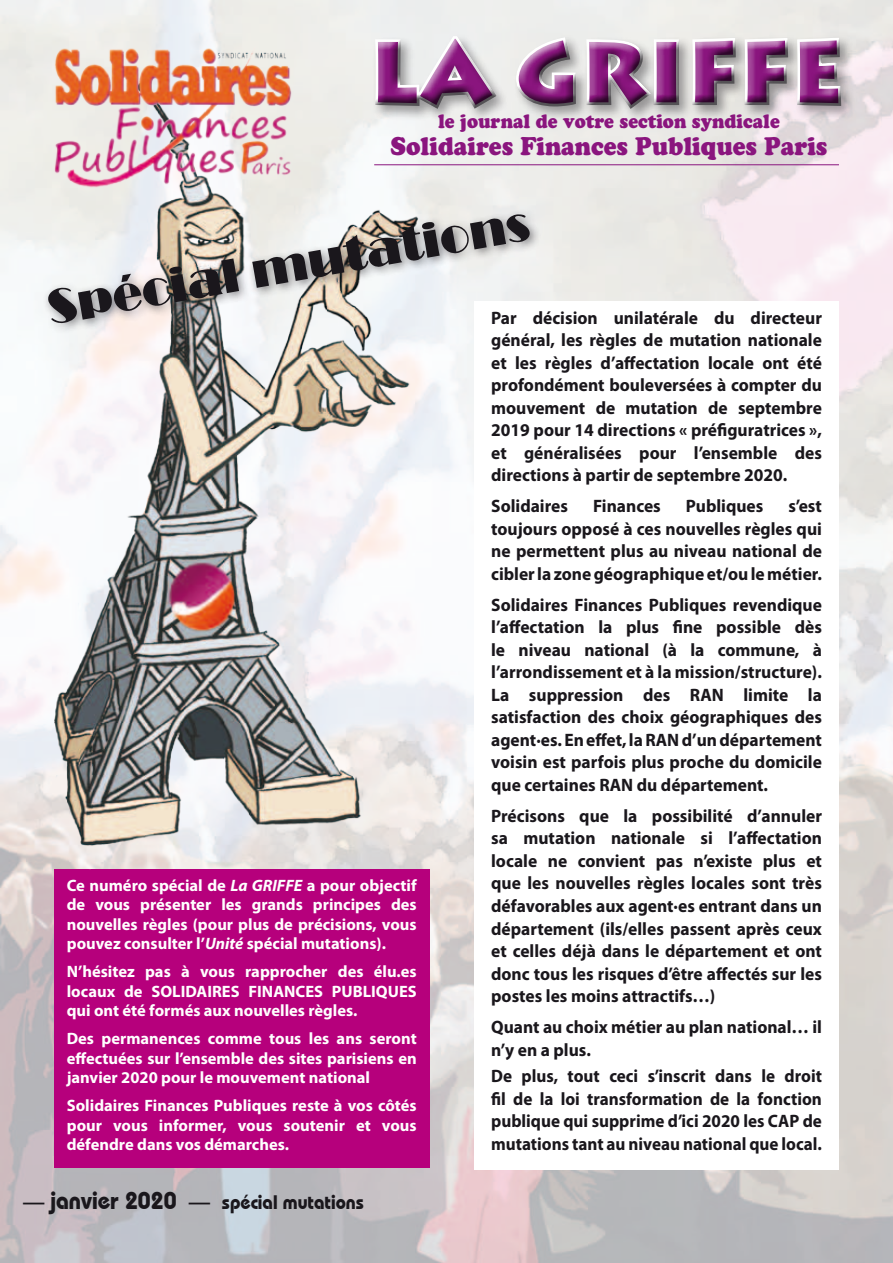
<style>
.page{position:relative;width:893px;height:1263px;background:#fff}
.page>*{position:absolute;margin:0;border:0;box-sizing:border-box;transform-origin:0 0}
.t1{font:900 85.05px "Lithos Pro";letter-spacing:.01em;color:#8a157e}
.t2{font:49.5px "Broadway";color:#1a171c}
.t3{font:25.5px "Cooper Black Std";color:#8a157e;scale:.9 1}
.t4{font:19.5px "Cooper Black Std";color:#8a157e;scale:.9 1}
.t5{font:700 19.5px "Bauhaus IT Cby BT";color:#1a171c;scale:.95 1}
.t6{font:700 18px/22.5px "Myriad Pro";color:#1a171c;text-align:justify}
.t7{font:700 18px/22.5px "Myriad Pro";color:#1a171c;text-align:justify;scale:.95 1}
.t8{font:700 16.5px/19.5px "Myriad Pro";color:#fff;text-align:justify}
.s1{font-style:italic}
.s2{font-weight:500;font-size:22.5px}
.s3{font-size:24px}
</style>
<div class="page">
<img style="left:0;top:0;width:893px;height:1263px">
<div style="left:474px;top:302px;width:365px;height:868px;background:#fff"></div>
<div style="left:54px;top:870px;width:375px;height:298px;background:#b6007c"></div>
<div style="left:372px;top:33px;width:484px;height:90px;background:#1a171c;opacity:.4"></div>
<div style="left:364px;top:25px;width:485px;height:87px;background:#edeeec"></div>
<div style="left:366px;top:30px;width:486px;height:90px;background:#1a171c;opacity:.75"></div>
<hr style="left:374px;top:165px;width:465px;height:1px;background:#8a157e">
<img style="left:16px;top:66px;width:428px;height:804px">
<div style="left:42px;top:209px;width:499px;height:125px;background:#1a171c;opacity:.5"></div>
<img style="left:45px;top:43px;width:257px;height:150px">
<h1 class="t1" style="left:369px;top:20px;width:477px">LA GRIFFE</h1>
<p class="t4" style="left:438px;top:110px;width:381px">le journal de votre section syndicale</p>
<h3 class="t3" style="left:391px;top:131px;width:487px">Solidaires Finances Publiques Paris</h3>
<h2 class="t2" style="left:43px;top:280px;width:490px;rotate:-10deg">Spécial mutations</h2>
<p class="t6" style="left:491px;top:306px;width:332px">Par décision unilatérale du directeur général, les règles de mutation nationale et les règles d’affectation locale ont été profondément bouleversées à compter du mouvement de mutation de septembre 2019 pour 14 directions « préfiguratrices », et généralisées pour l’ensemble des directions à partir de septembre 2020.</p>
<p class="t6" style="left:491px;top:494px;width:78px">Solidaires</p>
<p class="t6" style="left:593px;top:494px;width:69px">Finances</p>
<p class="t6" style="left:686px;top:494px;width:79px">Publiques</p>
<p class="t6" style="left:491px;top:494px;width:332px;text-indent:297px">s’est toujours opposé à ces nouvelles règles qui ne permettent plus au niveau national de cibler la zone géographique et/ou le métier.</p>
<p class="t6" style="left:491px;top:593px;width:332px">Solidaires Finances Publiques revendique l’affectation la plus fine possible dès le niveau national (à la commune, à l’arrondissement et à la mission/structure).<br>La suppression des RAN limite la satisfaction des choix géographiques des agent·es. En effet, la RAN d’un département voisin est parfois plus proche du domicile que certaines RAN du département.</p>
<p class="t6" style="left:491px;top:804px;width:332px">Précisons que la possibilité d’annuler sa mutation nationale si l’affectation locale ne convient pas n’existe plus et que les nouvelles règles locales sont très défavorables aux agent·es entrant dans un département (ils/elles passent après ceux et celles déjà dans le département et ont donc tous les risques d’être affectés sur les postes les moins attractifs…)</p>
<p class="t6" style="left:491px;top:1015px;width:332px">Quant au choix métier au plan national… il n’y en a plus.</p>
<p class="t7" style="left:491px;top:1064px;width:350px">De plus, tout ceci s’inscrit dans le droit fil de la loi transformation de la fonction publique qui supprime d’ici 2020 les CAP de mutations tant au niveau national que local.</p>
<p class="t8" style="left:67px;top:875px;width:351px">Ce numéro spécial de <span class="s1">La GRIFFE</span> a pour objectif de vous présenter les grands principes des nouvelles règles (pour plus de précisions, vous pouvez consulter l’<span class="s1">Unité</span> spécial mutations).</p>
<p class="t8" style="left:67px;top:961px;width:351px">N’hésitez pas à vous rapprocher des élu.es locaux de SOLIDAIRES FINANCES PUBLIQUES qui ont été formés aux nouvelles règles.</p>
<p class="t8" style="left:67px;top:1028px;width:351px">Des permanences comme tous les ans seront effectuées sur l’ensemble des sites parisiens en janvier 2020 pour le mouvement national</p>
<p class="t8" style="left:67px;top:1095px;width:351px">Solidaires Finances Publiques reste à vos côtés pour vous informer, vous soutenir et vous défendre dans vos démarches.</p>
<p class="t5" style="left:23px;top:1190px;width:360px"><span class="s2">—</span> <span class="s3">janvier 2020</span> <span class="s2">—</span> spécial mutations</p>
</div>
